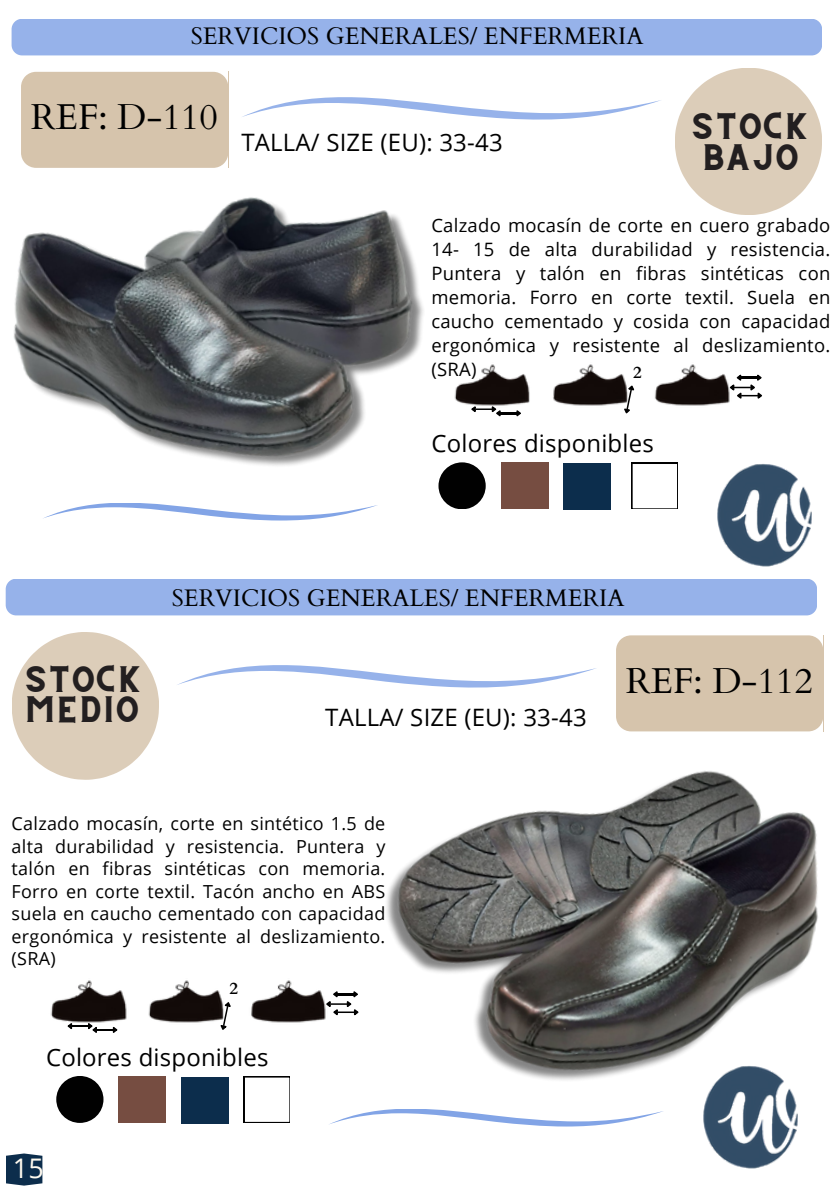
<style>
.page{position:relative;width:836px;height:1196px;background:#fff}
.page>*{position:absolute;margin:0;border:0;box-sizing:border-box;transform-origin:0 0}
.t1{font:36px "Cardo";color:#000}
.t2{font:27px "Open Sans";color:#fffaef}
.t3{font:26px/30px "CS Gordon Vintage";color:#231f20}
.t4{font:24px "Open Sans";letter-spacing:.01em;color:#000}
.t5{font:24px "Cardo";color:#000}
.t6{font:18.4px/24px "Open Sans";letter-spacing:.015em;color:#000;text-align:justify}
.t7{font:18px/22.4px "Open Sans";letter-spacing:.015em;color:#000;text-align:justify}
.t8{font:700 16.8px "Cardo";color:#000}
</style>
<div class="page">
<div style="left:12px;top:19px;width:810px;height:36px;background:#96b2ea"></div>
<svg style="left:675px;top:68px;width:147px;height:147px"></svg>
<svg style="left:242px;top:97px;width:419px;height:23px"></svg>
<img style="left:717px;top:464px;width:95px;height:103px">
<div style="left:6px;top:578px;width:811px;height:37px;background:#96b2ea"></div>
<svg style="left:177px;top:665px;width:419px;height:23px"></svg>
<svg style="left:12px;top:632px;width:147px;height:147px"></svg>
<img style="left:706px;top:1134px;width:89px;height:35px">
<div style="left:21px;top:72px;width:207px;height:96px;background:#d6c4ac"></div>
<svg style="left:56px;top:1076px;width:47px;height:46px;fill:#010101"></svg>
<div style="left:119px;top:1076px;width:47px;height:46px;background:#764d41"></div>
<div style="left:181px;top:1076px;width:47px;height:47px;background:#0c2d4c"></div>
<svg style="left:329px;top:1117px;width:20px;height:8px"></svg>
<svg style="left:480px;top:470px;width:5px;height:31px"></svg>
<div style="left:501px;top:462px;width:47px;height:47px;background:#764d41"></div>
<div style="left:563px;top:463px;width:47px;height:47px;background:#0c2d4c"></div>
<svg style="left:624px;top:408px;width:6px;height:6px"></svg>
<div style="left:616px;top:635px;width:207px;height:96px;background:#d6c4ac"></div>
<img style="left:349px;top:717px;width:475px;height:417px">
<img style="left:13px;top:150px;width:467px;height:371px">
<img style="left:440px;top:362px;width:290px;height:46px">
<svg style="left:220px;top:1025px;width:7px;height:4px"></svg>
<svg style="left:469px;top:405px;width:52px;height:11px"></svg>
<svg style="left:728px;top:374px;width:34px;height:27px"></svg>
<img style="left:50px;top:980px;width:276px;height:45px">
<svg style="left:6px;top:1153px;width:36px;height:32px"></svg>
<svg style="left:68px;top:1023px;width:49px;height:10px"></svg>
<div style="left:242px;top:1074px;width:50px;height:50px;border:3px solid #000"></div>
<svg style="left:324px;top:991px;width:36px;height:26px"></svg>
<div style="left:629px;top:461px;width:51px;height:50px;border:3px solid #000"></div>
<h2 class="t5" style="left:191px;top:20px;width:454px">SERVICIOS GENERALES/ ENFERMERIA</h2>
<h2 class="t1" style="left:31px;top:93px;width:188px">REF: D-110</h2>
<p class="t4" style="left:241px;top:125px;width:263px">TALLA/ SIZE (EU): 33-43</p>
<p class="t3" style="left:691px;top:114px;width:120px;line-height:31.6px;text-align:center">STOCK<br>BAJO</p>
<p class="t6" style="left:431px;top:213px;width:400px">Calzado mocasín de corte en cuero grabado 14- 15 de alta durabilidad y resistencia.<br>Puntera y talón en fibras sintéticas con memoria. Forro en corte textil. Suela en caucho cementado y cosida con capacidad ergonómica y resistente al deslizamiento. (SRA)</p>
<p class="t8" style="left:633px;top:361px;width:10px">2</p>
<p class="t4" style="left:431px;top:426px;width:224px">Colores disponibles</p>
<h3 class="t3" style="left:24px;top:668px;width:120px">STOCK<br>MEDIO</h3>
<p class="t5" style="left:172px;top:582px;width:454px">SERVICIOS GENERALES/ ENFERMERIA</p>
<p class="t4" style="left:325px;top:700px;width:263px">TALLA/ SIZE (EU): 33-43</p>
<p class="t1" style="left:626px;top:657px;width:188px">REF: D-112</p>
<p class="t7" style="left:12px;top:812px;width:375px">Calzado mocasín, corte en sintético 1.5 de alta durabilidad y resistencia. Puntera y talón en fibras sintéticas con memoria.<br>Forro en corte textil. Tacón ancho en ABS suela en caucho cementado con capacidad ergonómica y resistente al deslizamiento. (SRA)</p>
<p class="t8" style="left:229px;top:977px;width:10px">2</p>
<p class="t4" style="left:46px;top:1040px;width:224px">Colores disponibles</p>
<h2 class="t2" style="left:13px;top:1149px;width:33px">15</h2>
</div>
